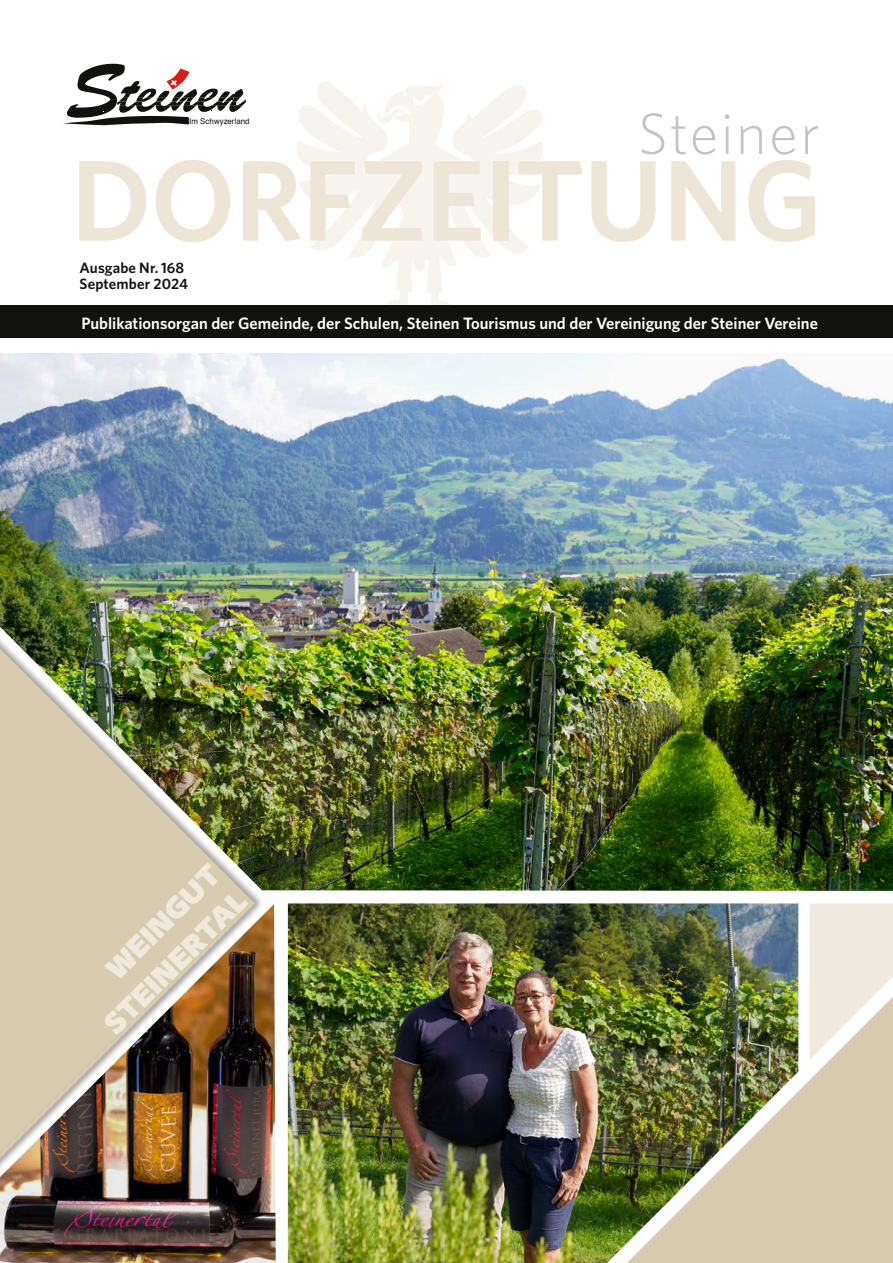
<style>
.page{position:relative;width:893px;height:1263px;background:#fff}
.page>*{position:absolute;margin:0;border:0;box-sizing:border-box;transform-origin:0 0}
.t1{font:600 114.9px "Whitney";letter-spacing:-.01em;color:#ede5d6}
.t2{font:300 58.5px "Whitney";letter-spacing:.04em;color:#c2c4c4}
.Grundtext{font:800 27px "Lotus Eden";color:#f0eade}
.t3{font:600 16.5px "Whitney";color:#fff}
.t4{font:600 15px/16.5px "Whitney";letter-spacing:.01em;color:#11110f}
.t5{font:7.95px "Helvetica";color:#11110f}
</style>
<div class="page">
<svg style="left:296px;top:82px;width:247px;height:223px;fill:#f7f4ee"></svg>
<svg style="left:408px;top:259px;width:23px;height:46px"></svg>
<svg style="left:412px;top:94px;width:20px;height:12px"></svg>
<svg style="left:64px;top:64px;width:182px;height:61px"></svg>
<div style="left:0;top:305px;width:893px;height:33px;background:#11110f"></div>
<svg style="left:798px;top:903px;width:95px;height:360px;background:#dcd0b8"></svg>
<div style="left:0;top:891px;width:255px;height:13px;background:#d9cbb0"></div>
<svg style="left:810px;top:904px;width:83px;height:156px;background:#eee7da"></svg>
<img style="left:0;top:904px;width:276px;height:359px">
<img style="left:288px;top:903px;width:510px;height:360px">
<img style="left:0;top:353px;width:893px;height:538px">
<p class="t5" style="left:189px;top:115px;width:62px">Im Schwyzerland</p>
<h2 class="t2" style="left:638px;top:100px;width:183px">Steiner</h2>
<h1 class="t1" style="left:71px;top:131px;width:753px">DORFZEITUNG</h1>
<p class="t4" style="left:80px;top:259px;width:110px">Ausgabe Nr. 168<br>September 2024</p>
<p class="t3" style="left:81px;top:313px;width:738px">Publikationsorgan der Gemeinde, der Schulen, Steinen Tourismus und der Vereinigung der Steiner Vereine</p>
<p class="Grundtext" style="left:97px;top:960px;width:149px;rotate:-45deg">WEINGUT</p>
<p class="Grundtext" style="left:95px;top:1015px;width:189px;rotate:-45deg">STEINERTAL</p>
</div>
